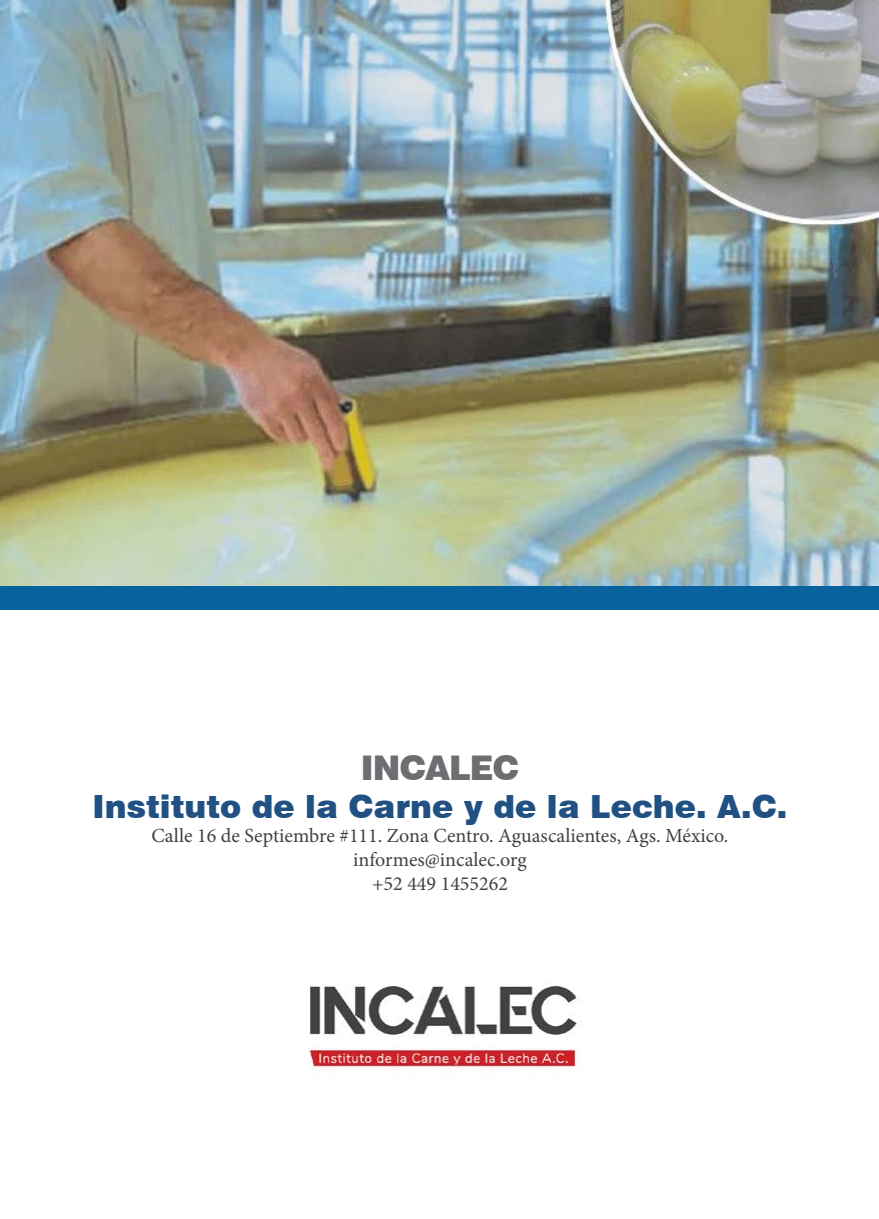
<style>
.page{position:relative;width:879px;height:1219px;background:#fff}
.page>*{position:absolute;margin:0;border:0;box-sizing:border-box;transform-origin:0 0}
.t1{font:900 34px "Swiss 721 BT";letter-spacing:-.03em;color:#6d6e71}
.t2{font:900 32px "Swiss 721 BT";color:#205182}
.t3{font:20px/24px "Minion Pro";color:#414042;text-align:center}
</style>
<div class="page">
<img style="left:0;top:0;width:879px;height:586px">
<div style="left:0;top:586px;width:879px;height:23px;background:#08629e"></div>
<img style="left:309px;top:983px;width:273px;height:88px">
<h1 class="t1" style="left:361px;top:747px;width:160px">INCALEC</h1>
<h2 class="t2" style="left:93px;top:787px;width:696px">Instituto de la Carne y de la Leche. A.C.</h2>
<p class="t3" style="left:151px;top:824px;width:578px">Calle 16 de Septiembre #111. Zona Centro. Aguascalientes, Ags. México. informes@incalec.org<br>+52 449 1455262</p>
</div>
